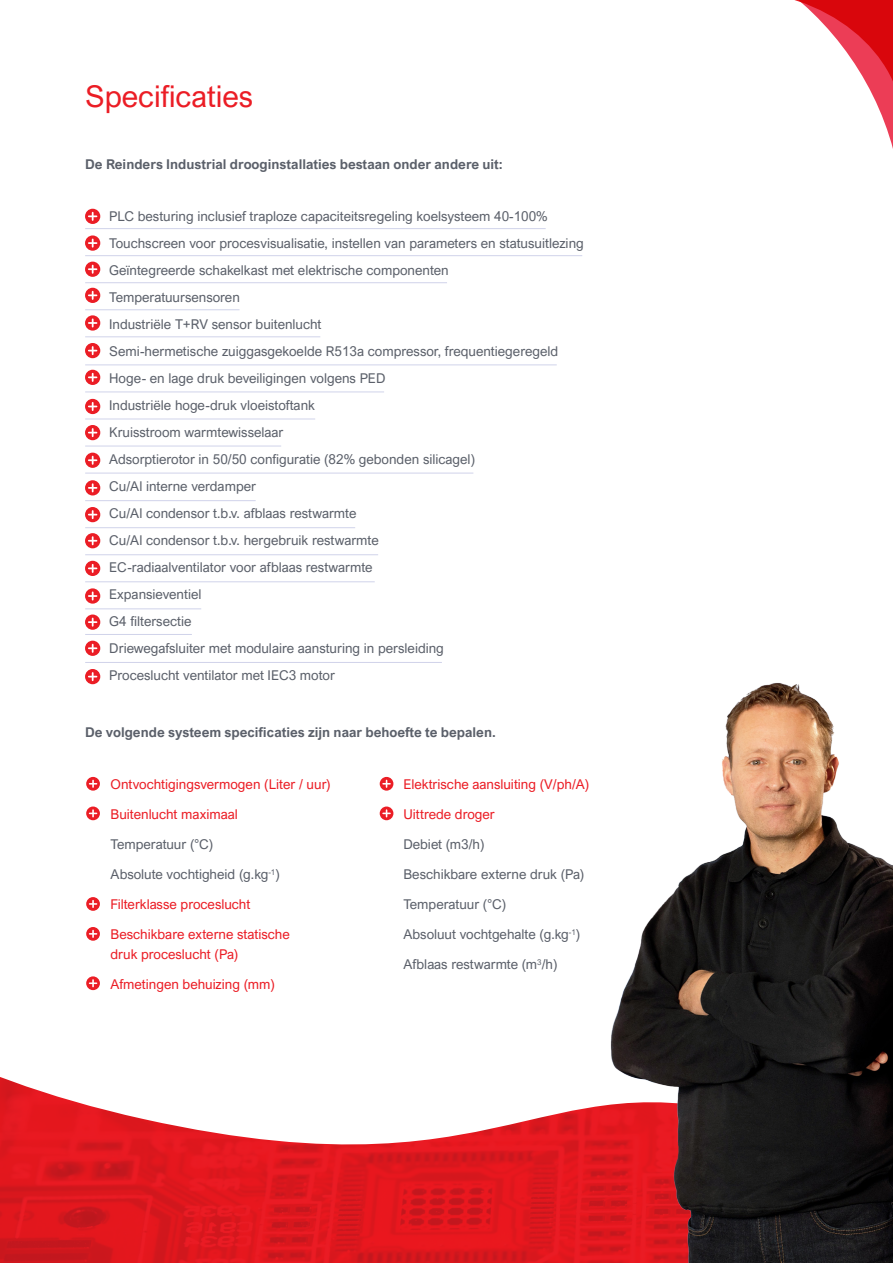
<style>
.page{position:relative;width:893px;height:1263px;background:#fff}
.page>*{position:absolute;margin:0;border:0;box-sizing:border-box;transform-origin:0 0}
.t1{font:30px "Arial Nova";color:#eb1d25}
.t2{font:13.5px "Arial Nova";color:#5b606a}
.t3{font:13.5px "Arial Nova";color:#eb1d25}
.t4{font:700 13.5px "Arial Nova";color:#5b606a}
</style>
<div class="page">
<img style="left:0;top:1248px;width:563px;height:15px">
<svg style="left:0;top:533px;width:563px;height:715px"></svg>
<svg style="left:794px;top:0;width:99px;height:128px"></svg>
<hr style="left:85px;top:255px;width:497px;height:1px;background:#d0d3ea">
<hr style="left:85px;top:336px;width:235px;height:1px;background:#d0d3ea">
<hr style="left:85px;top:282px;width:362px;height:1px;background:#d0d3ea">
<hr style="left:85px;top:228px;width:461px;height:1px;background:#d0d3ea">
<hr style="left:85px;top:309px;width:155px;height:1px;background:#d0d3ea">
<hr style="left:85px;top:392px;width:299px;height:1px;background:#d0d3ea">
<hr style="left:85px;top:473px;width:388px;height:1px;background:#d0d3ea">
<hr style="left:85px;top:419px;width:230px;height:1px;background:#d0d3ea">
<hr style="left:85px;top:364px;width:472px;height:1px;background:#d0d3ea">
<hr style="left:85px;top:446px;width:196px;height:1px;background:#d0d3ea">
<hr style="left:85px;top:527px;width:270px;height:1px;background:#d0d3ea">
<hr style="left:85px;top:608px;width:116px;height:1px;background:#d0d3ea">
<hr style="left:85px;top:554px;width:293px;height:1px;background:#d0d3ea">
<hr style="left:85px;top:500px;width:171px;height:1px;background:#d0d3ea">
<hr style="left:85px;top:581px;width:290px;height:1px;background:#d0d3ea">
<svg style="left:85px;top:209px;width:15px;height:15px"></svg>
<svg style="left:89px;top:213px;width:8px;height:7px"></svg>
<svg style="left:85px;top:343px;width:15px;height:15px"></svg>
<svg style="left:89px;top:347px;width:8px;height:7px"></svg>
<svg style="left:85px;top:480px;width:15px;height:15px"></svg>
<svg style="left:89px;top:484px;width:8px;height:7px"></svg>
<svg style="left:85px;top:235px;width:15px;height:16px"></svg>
<svg style="left:89px;top:239px;width:8px;height:8px"></svg>
<svg style="left:85px;top:370px;width:15px;height:15px"></svg>
<svg style="left:89px;top:374px;width:8px;height:7px"></svg>
<svg style="left:85px;top:507px;width:15px;height:15px"></svg>
<svg style="left:89px;top:511px;width:8px;height:7px"></svg>
<svg style="left:85px;top:262px;width:15px;height:15px"></svg>
<svg style="left:89px;top:266px;width:8px;height:7px"></svg>
<svg style="left:85px;top:399px;width:15px;height:15px"></svg>
<svg style="left:89px;top:403px;width:8px;height:7px"></svg>
<svg style="left:85px;top:533px;width:15px;height:15px"></svg>
<svg style="left:89px;top:537px;width:8px;height:7px"></svg>
<svg style="left:85px;top:288px;width:15px;height:15px"></svg>
<svg style="left:89px;top:292px;width:8px;height:7px"></svg>
<svg style="left:85px;top:425px;width:15px;height:15px"></svg>
<svg style="left:89px;top:429px;width:8px;height:7px"></svg>
<svg style="left:85px;top:561px;width:15px;height:15px"></svg>
<svg style="left:89px;top:565px;width:8px;height:7px"></svg>
<svg style="left:85px;top:614px;width:15px;height:16px"></svg>
<svg style="left:89px;top:618px;width:8px;height:8px"></svg>
<svg style="left:85px;top:315px;width:15px;height:16px"></svg>
<svg style="left:89px;top:319px;width:8px;height:8px"></svg>
<svg style="left:85px;top:453px;width:15px;height:15px"></svg>
<svg style="left:89px;top:457px;width:8px;height:7px"></svg>
<svg style="left:85px;top:588px;width:15px;height:16px"></svg>
<svg style="left:89px;top:592px;width:8px;height:8px"></svg>
<svg style="left:85px;top:641px;width:15px;height:15px"></svg>
<svg style="left:89px;top:645px;width:8px;height:7px"></svg>
<svg style="left:85px;top:669px;width:15px;height:15px"></svg>
<svg style="left:89px;top:673px;width:8px;height:7px"></svg>
<hr style="left:85px;top:634px;width:107px;height:1px;background:#d0d3ea">
<hr style="left:85px;top:662px;width:357px;height:1px;background:#d0d3ea">
<img style="left:563px;top:683px;width:330px;height:580px">
<svg style="left:86px;top:777px;width:14px;height:14px"></svg>
<svg style="left:90px;top:780px;width:7px;height:7px"></svg>
<svg style="left:380px;top:777px;width:13px;height:14px"></svg>
<svg style="left:383px;top:780px;width:7px;height:7px"></svg>
<svg style="left:380px;top:806px;width:13px;height:14px"></svg>
<svg style="left:383px;top:810px;width:7px;height:7px"></svg>
<svg style="left:86px;top:806px;width:14px;height:14px"></svg>
<svg style="left:90px;top:810px;width:7px;height:7px"></svg>
<svg style="left:86px;top:897px;width:14px;height:14px"></svg>
<svg style="left:90px;top:901px;width:7px;height:6px"></svg>
<svg style="left:86px;top:927px;width:14px;height:14px"></svg>
<svg style="left:90px;top:930px;width:7px;height:7px"></svg>
<svg style="left:86px;top:976px;width:14px;height:14px"></svg>
<svg style="left:90px;top:980px;width:7px;height:6px"></svg>
<p class="t1" style="left:85px;top:79px;width:170px">Specificaties</p>
<p class="t4" style="left:85px;top:156px;width:419px">De Reinders Industrial drooginstallaties bestaan onder andere uit:</p>
<p class="t2" style="left:109px;top:209px;width:440px">PLC besturing inclusief traploze capaciteitsregeling koelsysteem 40-100%</p>
<p class="t2" style="left:109px;top:236px;width:476px">Touchscreen voor procesvisualisatie, instellen van parameters en statusuitlezing</p>
<p class="t2" style="left:109px;top:263px;width:341px">Geïntegreerde schakelkast met elektrische componenten</p>
<p class="t2" style="left:109px;top:290px;width:132px">Temperatuursensoren</p>
<p class="t2" style="left:109px;top:317px;width:214px">Industriële T+RV sensor buitenlucht</p>
<p class="t2" style="left:109px;top:344px;width:450px">Semi-hermetische zuiggasgekoelde R513a compressor, frequentiegeregeld</p>
<p class="t2" style="left:109px;top:371px;width:278px">Hoge- en lage druk beveiligingen volgens PED</p>
<p class="t2" style="left:109px;top:398px;width:207px">Industriële hoge-druk vloeistoftank</p>
<p class="t2" style="left:109px;top:425px;width:176px">Kruisstroom warmtewisselaar</p>
<p class="t2" style="left:109px;top:452px;width:367px">Adsorptierotor in 50/50 configuratie (82% gebonden silicagel)</p>
<p class="t2" style="left:109px;top:479px;width:148px">Cu/Al interne verdamper</p>
<p class="t2" style="left:109px;top:506px;width:249px">Cu/Al condensor t.b.v. afblaas restwarmte</p>
<p class="t2" style="left:109px;top:533px;width:271px">Cu/Al condensor t.b.v. hergebruik restwarmte</p>
<p class="t2" style="left:109px;top:560px;width:265px">EC-radiaalventilator voor afblaas restwarmte</p>
<p class="t2" style="left:109px;top:587px;width:94px">Expansieventiel</p>
<p class="t2" style="left:109px;top:614px;width:84px">G4 filtersectie</p>
<p class="t2" style="left:109px;top:641px;width:336px">Driewegafsluiter met modulaire aansturing in persleiding</p>
<p class="t2" style="left:109px;top:668px;width:227px">Proceslucht ventilator met IEC3 motor</p>
<p class="t4" style="left:85px;top:724px;width:412px">De volgende systeem specificaties zijn naar behoefte te bepalen.</p>
<p class="t3" style="left:111px;top:777px;width:222px">Ontvochtigingsvermogen (Liter / uur)</p>
<p class="t3" style="left:111px;top:807px;width:129px">Buitenlucht maximaal</p>
<p class="t2" style="left:111px;top:837px;width:104px">Temperatuur (°C)</p>
<p class="t2" style="left:111px;top:867px;width:171px">Absolute vochtigheid (g.kg<sup>-1</sup>)</p>
<p class="t3" style="left:111px;top:897px;width:141px">Filterklasse proceslucht</p>
<p class="t3" style="left:111px;top:927px;width:181px">Beschikbare externe statische</p>
<p class="t3" style="left:111px;top:946px;width:129px">druk proceslucht (Pa)</p>
<p class="t3" style="left:111px;top:976px;width:166px">Afmetingen behuizing (mm)</p>
<p class="t3" style="left:403px;top:777px;width:187px">Elektrische aansluiting (V/ph/A)</p>
<p class="t3" style="left:403px;top:807px;width:93px">Uittrede droger</p>
<p class="t2" style="left:403px;top:837px;width:83px">Debiet (m3/h)</p>
<p class="t2" style="left:403px;top:867px;width:182px">Beschikbare externe druk (Pa)</p>
<p class="t2" style="left:403px;top:897px;width:104px">Temperatuur (°C)</p>
<p class="t2" style="left:403px;top:927px;width:178px">Absoluut vochtgehalte (g.kg<sup>-1</sup>)</p>
<p class="t2" style="left:403px;top:957px;width:156px">Afblaas restwarmte (m<sup>3</sup>/h)</p>
</div>
